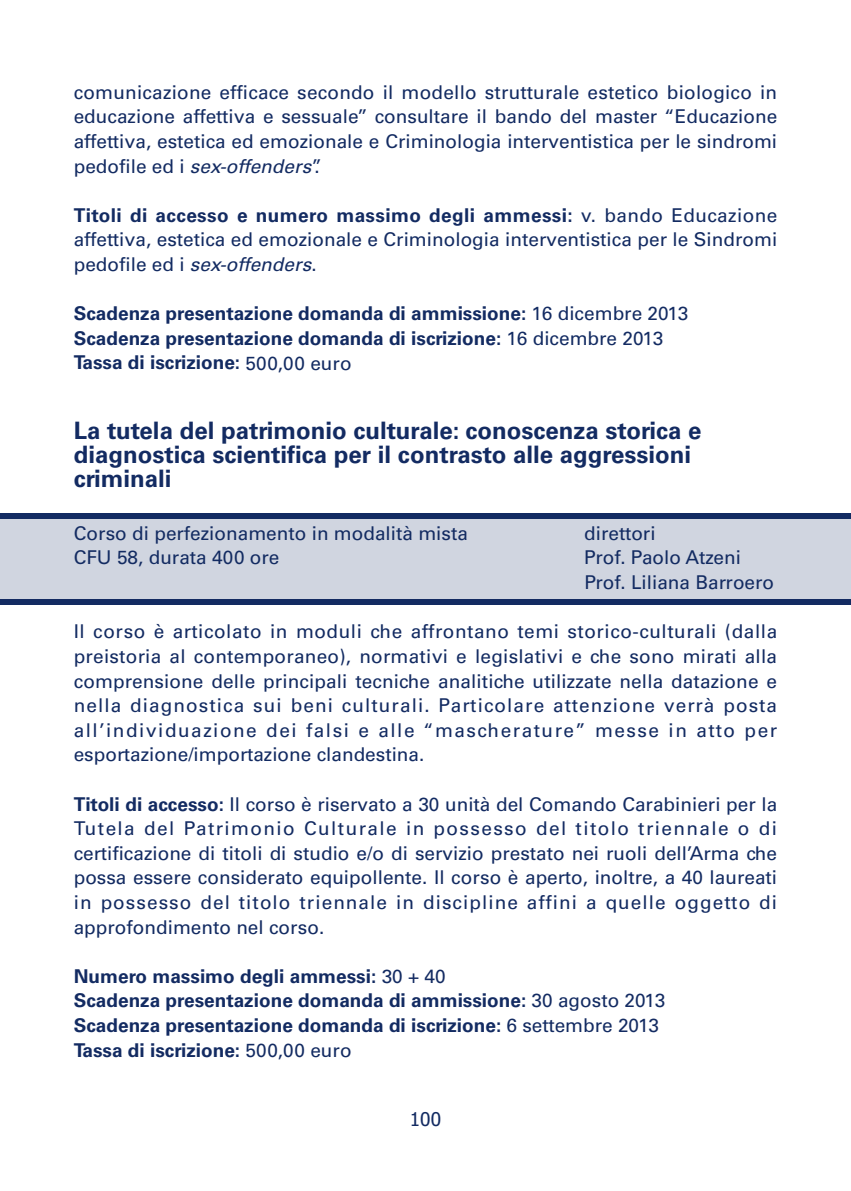
<style>
.page{position:relative;width:851px;height:1191px;background:#fff}
.page>*{position:absolute;margin:0;border:0;box-sizing:border-box;transform-origin:0 0}
.t1{font:700 24px/24px "Univers";color:#132b62}
.t2{font:19px/24.6px "Univers";color:#132b62;text-align:justify}
.t3{font:700 19px/24.6px "Univers";color:#132b62}
.t4{font:19px "Tahoma";color:#132b62}
.s1{font-style:italic}
.s2{font-weight:700}
.s3{font-weight:400}
</style>
<div class="page">
<div style="left:0;top:513px;width:850px;height:88px;background:#d0d5e0"></div>
<div style="left:0;top:513px;width:850px;height:6px;background:#132b62"></div>
<div style="left:0;top:599px;width:850px;height:6px;background:#132b62"></div>
<p class="t2" style="left:74px;top:81px;width:705px">comunicazione efficace secondo il modello strutturale estetico biologico in educazione affettiva e sessuale’’ consultare il bando del master “Educazione affettiva, estetica ed emozionale e Criminologia interventistica per le sindromi p e d o f i l e e d i <span class="s1">sex-offenders</span>”.</p>
<p class="t2" style="left:74px;top:204px;width:705px"><span class="s2">Titoli di accesso e numero massimo degli ammessi:</span> v. bando Educazione affettiva, estetica ed emozionale e Criminologia interventistica per le Sindromi p e d o f i l e e d i <span class="s1">sex-offenders</span>.</p>
<p class="t3" style="left:74px;top:303px;width:616px">Scadenza presentazione domanda di ammissione: <span class="s3">16 dicembre 2013<br></span>Scadenza presentazione domanda di iscrizione: <span class="s3">16 dicembre 2013<br></span>Tassa di iscrizione: <span class="s3">500,00 euro</span></p>
<p class="t1" style="left:74px;top:420px;width:629px">La tutela del patrimonio culturale: conoscenza storica e diagnostica scientifica per il contrasto alle aggressioni criminali</p>
<p class="t2" style="left:74px;top:522px;width:395px">Corso di perfezionamento in modalità mista</p>
<p class="t2" style="left:584px;top:522px;width:73px">direttori</p>
<p class="t2" style="left:74px;top:547px;width:207px">CFU 58, durata 400 ore</p>
<p class="t2" style="left:584px;top:547px;width:191px">Prof. Paolo Atzeni<br>Prof. Liliana Barroero</p>
<p class="t2" style="left:74px;top:621px;width:705px">Il corso è articolato in moduli che affrontano temi storico-culturali (dalla preistoria al contemporaneo), normativi e legislativi e che sono mirati alla comprensione delle principali tecniche analitiche utilizzate nella datazione e nella diagnostica sui beni culturali. Particolare attenzione verrà posta all’individuazione dei falsi e alle “mascherature” messe in atto per esportazione/importazione clandestina.</p>
<p class="t2" style="left:74px;top:793px;width:705px"><span class="s2">Titoli di accesso:</span> Il corso è riservato a 30 unità del Comando Carabinieri per la Tutela del Patrimonio Culturale in possesso del titolo triennale o di certificazione di titoli di studio e/o di servizio prestato nei ruoli dell’Arma che possa essere considerato equipollente. Il corso è aperto, inoltre, a 40 laureati in possesso del titolo triennale in discipline affini a quelle oggetto di approfondimento nel corso.</p>
<p class="t3" style="left:74px;top:965px;width:593px">Numero massimo degli ammessi: <span class="s3">30 + 40<br></span>Scadenza presentazione domanda di ammissione: <span class="s3">30 agosto 2013<br></span>Scadenza presentazione domanda di iscrizione: <span class="s3">6 settembre 2013<br></span>Tassa di iscrizione: <span class="s3">500,00 euro</span></p>
<p class="t4" style="left:410px;top:1108px;width:33px">100</p>
</div>
